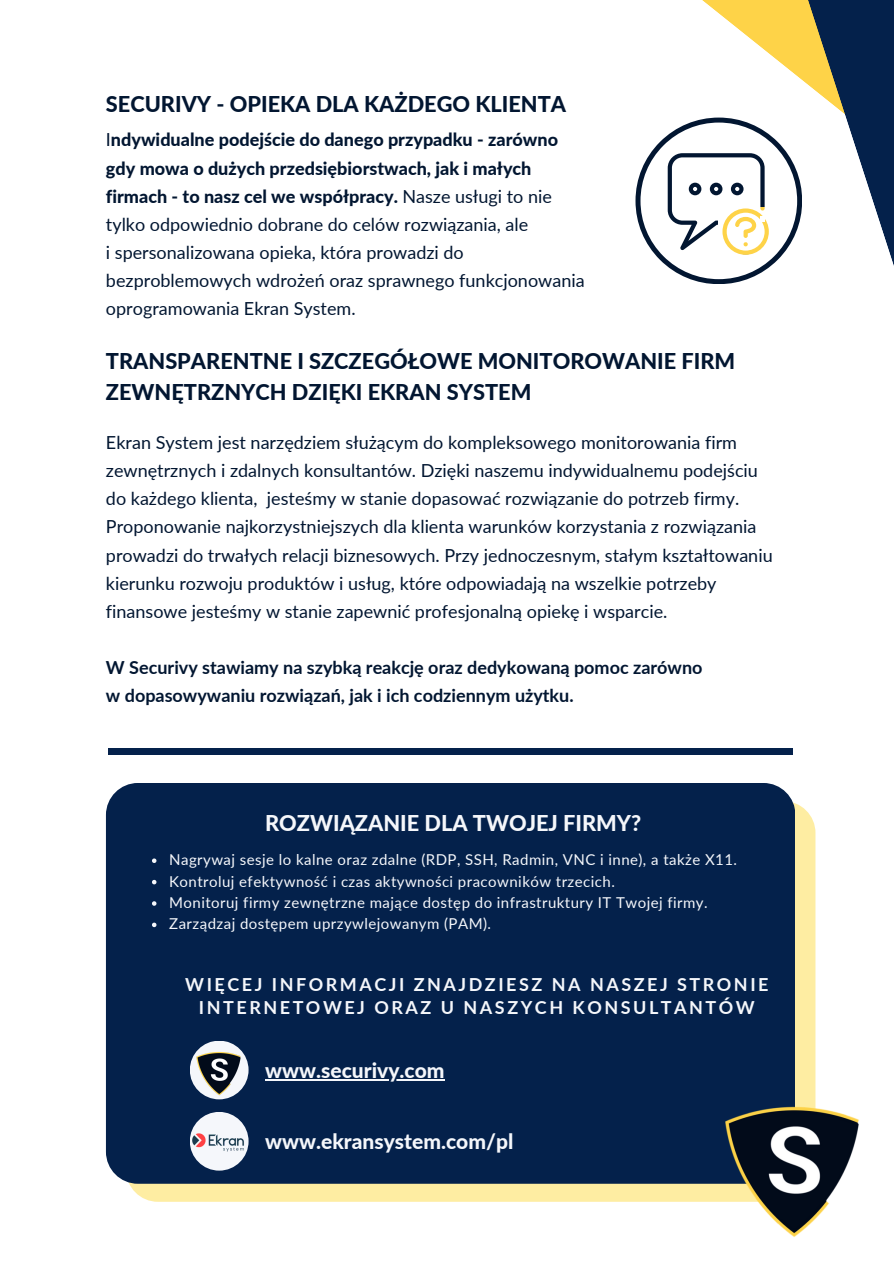
<style>
.page{position:relative;width:894px;height:1264px;background:#fff}
.page>*{position:absolute;margin:0;border:0;box-sizing:border-box;transform-origin:0 0}
.t1{font:800 21.75px/30.3px "Lato";color:#021631}
.t2{font:800 21.75px "Lato";color:#f5f7fb}
.t3{font:800 21px "Lato";color:#f5f7fb}
.t4{font:18px/28.2px "Lato";color:#021631}
.t5{font:700 18px/28.2px "Lato";color:#021631}
.t6{font:700 18px/22.5px "Lato";letter-spacing:.14em;color:#f5f7fb;text-align:center}
.t7{font:15px "Lato";letter-spacing:.03em;color:#f5f7fb}
.s1{font-weight:800}
</style>
<div class="page">
<div style="left:126px;top:801px;width:688px;height:400px;background:#feeda2;border-radius:32px"></div>
<div style="left:106px;top:783px;width:688px;height:400px;background:#04214b;border-radius:32px"></div>
<div style="left:108px;top:748px;width:684px;height:7px;background:#04214b"></div>
<img style="left:718px;top:1095px;width:141px;height:142px">
<div style="left:190px;top:1040px;width:58px;height:59px;background:#f5f7fb;border-radius:50%"></div>
<div style="left:190px;top:1111px;width:58px;height:59px;background:#f5f7fb;border-radius:50%"></div>
<img style="left:195px;top:1048px;width:50px;height:51px">
<hr style="left:265px;top:1078px;width:179px;height:2px;background:#f5f7fb">
<svg style="left:152px;top:858px;width:4px;height:5px"></svg>
<svg style="left:152px;top:879px;width:4px;height:5px"></svg>
<svg style="left:152px;top:901px;width:4px;height:4px"></svg>
<svg style="left:152px;top:922px;width:4px;height:5px"></svg>
<svg style="left:635px;top:0;width:258px;height:284px"></svg>
<img style="left:190px;top:1129px;width:56px;height:26px">
<h2 class="t1" style="left:106px;top:88px;width:461px">SECURIVY - OPIEKA DLA KAŻDEGO KLIENTA</h2>
<p class="t4" style="left:106px;top:125px;width:480px">I<span class="s1">ndywidualne podejście do danego przypadku - zarówno gdy mowa o dużych przedsiębiorstwach, jak i małych firmach - to nasz cel we współpracy.</span> Nasze usługi to nie tylko odpowiednio dobrane do celów rozwiązania, ale<br>i spersonalizowana opieka, która prowadzi do bezproblemowych wdrożeń oraz sprawnego funkcjonowania oprogramowania Ekran System.</p>
<h4 class="t1" style="left:106px;top:345px;width:630px">TRANSPARENTNE I SZCZEGÓŁOWE MONITOROWANIE FIRM<br>ZEWNĘTRZNYCH DZIĘKI EKRAN SYSTEM</h4>
<p class="t4" style="left:106px;top:428px;width:668px">Ekran System jest narzędziem służącym do kompleksowego monitorowania firm zewnętrznych i zdalnych konsultantów. Dzięki naszemu indywidualnemu podejściu do każdego klienta, jesteśmy w stanie dopasować rozwiązanie do potrzeb firmy.<br>Proponowanie najkorzystniejszych dla klienta warunków korzystania z rozwiązania prowadzi do trwałych relacji biznesowych. Przy jednoczesnym, stałym kształtowaniu kierunku rozwoju produktów i usług, które odpowiadają na wszelkie potrzeby finansowe jesteśmy w stanie zapewnić profesjonalną opiekę i wsparcie.</p>
<p class="t5" style="left:106px;top:653px;width:598px">W Securivy stawiamy na szybką reakcję oraz dedykowaną pomoc zarówno w dopasowywaniu rozwiązań, jak i ich codziennym użytku.</p>
<h3 class="t2" style="left:265px;top:810px;width:377px">ROZWIĄZANIE DLA TWOJEJ FIRMY?</h3>
<h1 class="t7" style="left:169px;top:850px;width:569px">Nagrywaj sesje lo kalne oraz zdalne (RDP, SSH, Radmin, VNC i inne), a także X11.</h1>
<p class="t7" style="left:169px;top:871px;width:447px">Kontroluj efektywność i czas aktywności pracowników trzecich.</p>
<p class="t7" style="left:169px;top:893px;width:540px">Monitoruj firmy zewnętrzne mające dostęp do infrastruktury IT Twojej firmy.</p>
<p class="t7" style="left:169px;top:914px;width:323px">Zarządzaj dostępem uprzywlejowanym (PAM).</p>
<h1 class="t6" style="left:185px;top:973px;width:584px">WIĘCEJ INFORMACJI ZNAJDZIESZ NA NASZEJ STRONIE<br>INTERNETOWEJ ORAZ U NASZYCH KONSULTANTÓW</h1>
<h5 class="t3" style="left:265px;top:1057px;width:181px">www.securivy.com</h5>
<p class="t3" style="left:265px;top:1128px;width:250px">www.ekransystem.com/pl</p>
</div>
